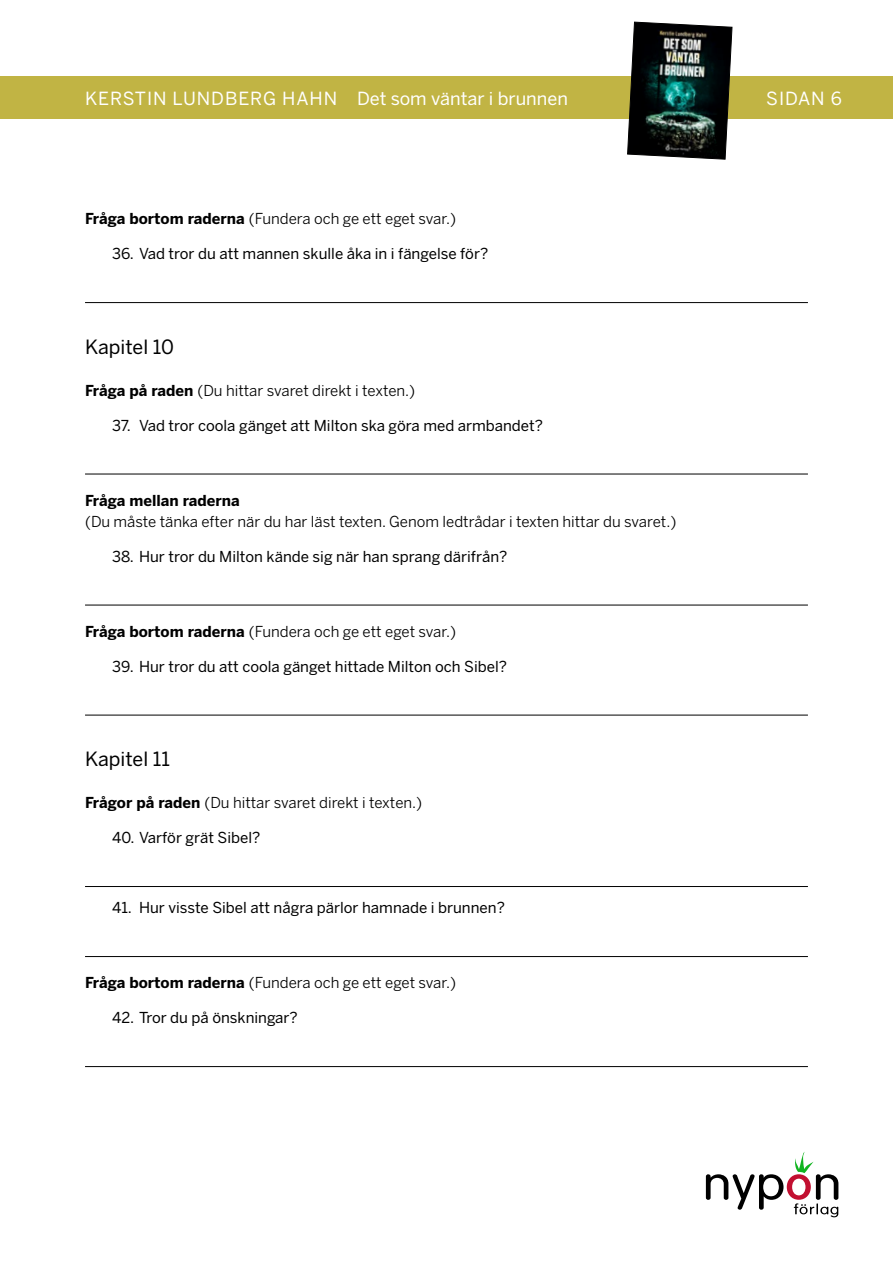
<style>
.page{position:relative;width:893px;height:1263px;background:#fff}
.page>*{position:absolute;margin:0;border:0;box-sizing:border-box;transform-origin:0 0}
.t1{font:19.5px "Benton Sans";color:#000}
.t2{font:18px "Benton Sans";letter-spacing:.01em;color:#fff}
.t3{font:15px "Benton Sans";color:#000}
.t4{font:15px "Benton Sans";color:#000}
.t5{font:700 15px "Benton Sans";color:#000}
.s1{font-weight:700}
</style>
<div class="page">
<div style="left:0;top:77px;width:893px;height:42px;background:#c1b444"></div>
<img style="left:627px;top:21px;width:106px;height:139px">
<svg style="left:706px;top:1152px;width:132px;height:65px"></svg>
<hr style="left:85px;top:302px;width:723px;height:1px;background:#000">
<hr style="left:85px;top:474px;width:723px;height:1px;background:#000">
<hr style="left:85px;top:605px;width:723px;height:1px;background:#000">
<hr style="left:85px;top:715px;width:723px;height:1px;background:#000">
<hr style="left:85px;top:886px;width:723px;height:1px;background:#000">
<hr style="left:85px;top:956px;width:723px;height:1px;background:#000">
<hr style="left:85px;top:1066px;width:723px;height:1px;background:#000">
<p class="t2" style="left:85px;top:88px;width:484px">KERSTIN LUNDBERG HAHN Det som väntar i brunnen</p>
<p class="t2" style="left:766px;top:88px;width:77px">SIDAN 6</p>
<p class="t3" style="left:85px;top:210px;width:373px"><span class="s1">Fråga bortom raderna</span> (Fundera och ge ett eget svar.)</p>
<p class="t4" style="left:112px;top:245px;width:378px">36. Vad tror du att mannen skulle åka in i fängelse för?</p>
<h1 class="t1" style="left:85px;top:335px;width:90px">Kapitel 10</h1>
<p class="t3" style="left:85px;top:381px;width:332px"><span class="s1">Fråga på raden</span> (Du hittar svaret direkt i texten.)</p>
<p class="t4" style="left:112px;top:417px;width:432px">37. Vad tror coola gänget att Milton ska göra med armbandet?</p>
<p class="t5" style="left:85px;top:492px;width:156px">Fråga mellan raderna</p>
<p class="t3" style="left:85px;top:512px;width:593px">(Du måste tänka efter när du har läst texten. Genom ledtrådar i texten hittar du svaret.)</p>
<p class="t4" style="left:112px;top:548px;width:397px">38. Hur tror du Milton kände sig när han sprang därifrån?</p>
<p class="t3" style="left:85px;top:622px;width:373px"><span class="s1">Fråga bortom raderna</span> (Fundera och ge ett eget svar.)</p>
<p class="t4" style="left:112px;top:658px;width:397px">39. Hur tror du att coola gänget hittade Milton och Sibel?</p>
<h1 class="t1" style="left:85px;top:748px;width:86px">Kapitel 11</h1>
<p class="t3" style="left:85px;top:794px;width:339px"><span class="s1">Frågor på raden</span> (Du hittar svaret direkt i texten.)</p>
<p class="t4" style="left:112px;top:829px;width:150px">40. Varför grät Sibel?</p>
<p class="t4" style="left:112px;top:899px;width:394px">41. Hur visste Sibel att några pärlor hamnade i brunnen?</p>
<p class="t3" style="left:85px;top:974px;width:373px"><span class="s1">Fråga bortom raderna</span> (Fundera och ge ett eget svar.)</p>
<p class="t4" style="left:112px;top:1009px;width:187px">42. Tror du på önskningar?</p>
</div>
